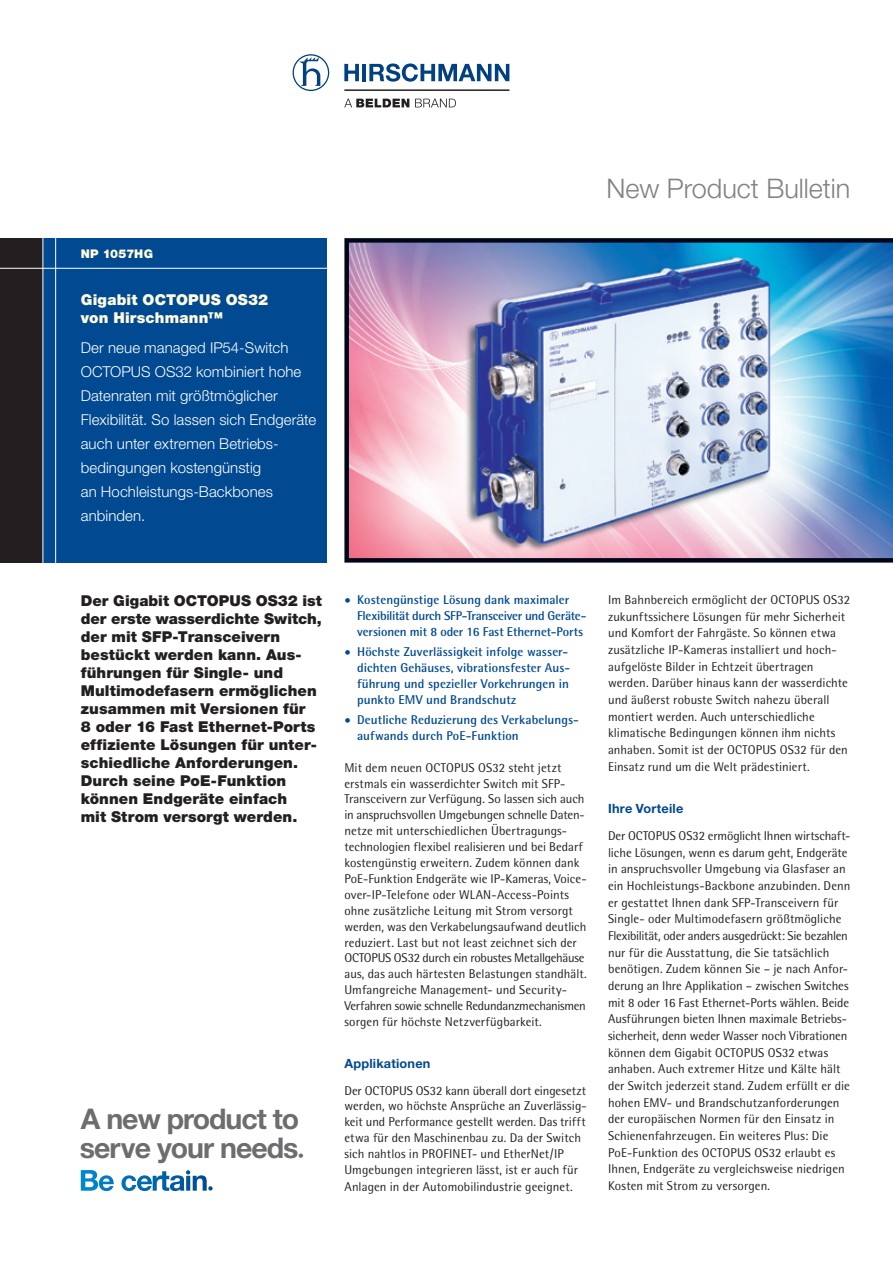
<style>
.page{position:relative;width:893px;height:1263px;background:#fff}
.page>*{position:absolute;margin:0;border:0;box-sizing:border-box;transform-origin:0 0}
.t1{font:700 28.5px/29.2px "Helvetica Neue LT";letter-spacing:-.035em;color:#6c6d70}
.t2{font:300 27px "Helvetica Neue";color:#808285}
.t3{font:900 15px/18px "Helvetica Neue";letter-spacing:.005em;color:#231f20}
.t4{font:300 15px/24px "Helvetica Neue";letter-spacing:.005em;color:#fff}
.t5{font:900 15px/18px "Helvetica Neue";letter-spacing:.01em;color:#fffce0}
.t6{font:12.75px/16.6px "Rotis Semi Sans";letter-spacing:.005em;color:#231f20}
.t7{font:700 12.75px/15.9px "Rotis Semi Sans";color:#014990}
.t8{font:700 12.75px "Helvetica Neue";letter-spacing:.015em;color:#014990}
.t9{font:900 12px "Helvetica Neue";letter-spacing:.005em;color:#fffce0}
.s1{font-weight:400}
</style>
<div class="page">
<div style="left:43px;top:238px;width:284px;height:325px;background:#014990"></div>
<div style="left:0;top:238px;width:43px;height:325px;background:#231f20"></div>
<hr style="left:43px;top:234px;width:1px;height:340px;background:#fff">
<hr style="left:55px;top:234px;width:1px;height:340px;background:#fff">
<hr style="left:0;top:268px;width:327px;height:1px;background:#fff">
<svg style="left:344px;top:99px;width:65px;height:8px"></svg>
<svg style="left:415px;top:99px;width:41px;height:8px"></svg>
<svg style="left:344px;top:64px;width:15px;height:17px"></svg>
<hr style="left:362px;top:64px;width:4px;height:17px;background:#014081">
<svg style="left:293px;top:54px;width:36px;height:37px"></svg>
<svg style="left:369px;top:63px;width:140px;height:19px"></svg>
<hr style="left:344px;top:89px;width:165px;height:2px;background:#231f20">
<svg style="left:81px;top:1170px;width:132px;height:21px"></svg>
<img style="left:344px;top:238px;width:549px;height:325px">
<p class="t9" style="left:81px;top:246px;width:74px">NP 1057HG</p>
<p class="t5" style="left:81px;top:290px;width:189px">Gigabit OCTOPUS OS32 von Hirschmann™</p>
<p class="t4" style="left:81px;top:336px;width:237px">Der neue managed IP54-Switch<br>OCTOPUS OS32 kombiniert hohe<br>Datenraten mit größtmöglicher<br>Flexibilität. So lassen sich Endgeräte auch unter extremen Betriebs&shy;bedingungen kostengünstig<br>an Hochleistungs-Backbones anbinden.</p>
<h2 class="t2" style="left:606px;top:172px;width:246px">New Product Bulletin</h2>
<p class="t3" style="left:81px;top:592px;width:243px">Der Gigabit OCTOPUS OS32 ist der erste wasserdichte Switch, der mit SFP-Transceivern bestückt werden kann. Aus&shy;führungen für Single- und<br>Multimodefasern ermöglichen zusammen mit Versionen für<br>8 oder 16 Fast Ethernet-Ports effiziente Lösungen für unter&shy;schiedliche Anforderungen.<br>Durch seine PoE-Funktion können Endgeräte einfach<br>mit Strom versorgt werden.</p>
<p class="t7" style="left:357px;top:592px;width:231px;text-indent:-13px"><span class="s1">•</span> Kostengünstige Lösung dank maximaler<br>Flexibilität durch SFP-Transceiver und Geräte&shy;versionen mit 8 oder 16 Fast Ethernet-Ports</p>
<p class="t7" style="left:357px;top:644px;width:215px;text-indent:-13px"><span class="s1">•</span> Höchste Zuverlässigkeit infolge wasser&shy;dichten Gehäuses, vibrationsfester Aus&shy;führung und spezieller Vorkehrungen in punkto EMV und Brandschutz</p>
<p class="t7" style="left:357px;top:711px;width:223px;text-indent:-13px"><span class="s1">•</span> Deutliche Reduzierung des Verkabelungs&shy;aufwands durch PoE-Funktion</p>
<p class="t6" style="left:344px;top:759px;width:244px;line-height:15.9px">Mit dem neuen OCTOPUS OS32 steht jetzt erstmals ein wasserdichter Switch mit SFP-Transceivern zur Verfügung. So lassen sich auch in anspruchsvollen Umgebungen schnelle Daten&shy;netze mit unterschiedlichen Übertragungs&shy;technologien flexibel realisieren und bei Bedarf kostengünstig erweitern. Zudem können dank PoE-Funktion Endgeräte wie IP-Kameras, Voice&shy;over-IP-Telefone oder WLAN-Access-Points ohne zusätzliche Leitung mit Strom versorgt werden, was den Verkabelungsaufwand deutlich reduziert. Last but not least zeichnet sich der OCTOPUS OS32 durch ein robustes Metallgehäuse aus, das auch härtesten Belastungen standhält.<br>Umfangreiche Management- und Security-Verfahren sowie schnelle Redundanzmechanismen sorgen für höchste Netzverfügbarkeit.</p>
<p class="t8" style="left:344px;top:1055px;width:88px">Applikationen</p>
<p class="t6" style="left:344px;top:1082px;width:244px;line-height:16px">Der OCTOPUS OS32 kann überall dort eingesetzt werden, wo höchste Ansprüche an Zuverlässig&shy;keit und Performance gestellt werden. Das trifft etwa für den Maschinenbau zu. Da der Switch sich nahtlos in PROFINET- und EtherNet/IP Umgebungen integrieren lässt, ist er auch für Anlagen in der Automobilindustrie geeignet.</p>
<h1 class="t1" style="left:80px;top:1103px;width:226px">A new product to serve your needs<sub>·</sub></h1>
<p class="t6" style="left:608px;top:591px;width:244px">Im Bahnbereich ermöglicht der OCTOPUS OS32 zukunftssichere Lösungen für mehr Sicherheit und Komfort der Fahrgäste. So können etwa zusätzliche IP-Kameras installiert und hoch&shy;aufgelöste Bilder in Echtzeit übertragen werden. Darüber hinaus kann der wasserdichte und äußerst robuste Switch nahezu überall montiert werden. Auch unterschiedliche klimatische Bedingungen können ihm nichts anhaben. Somit ist der OCTOPUS OS32 für den Einsatz rund um die Welt prädestiniert.</p>
<p class="t8" style="left:608px;top:800px;width:77px">Ihre Vorteile</p>
<p class="t6" style="left:608px;top:827px;width:244px">Der OCTOPUS OS32 ermöglicht Ihnen wirtschaft&shy;liche Lösungen, wenn es darum geht, Endgeräte in anspruchsvoller Umgebung via Glasfaser an ein Hochleistungs-Backbone anzubinden. Denn er gestattet Ihnen dank SFP-Transceivern für Single- oder Multimodefasern größtmögliche Flexibilität, oder anders ausgedrückt: Sie bezahlen nur für die Ausstattung, die Sie tatsächlich benötigen. Zudem können Sie – je nach Anfor&shy;derung an Ihre Applikation – zwischen Switches mit 8 oder 16 Fast Ethernet-Ports wählen. Beide Ausführungen bieten Ihnen maximale Betriebs&shy;sicherheit, denn weder Wasser noch Vibrationen können dem Gigabit OCTOPUS OS32 etwas anhaben. Auch extremer Hitze und Kälte hält der Switch jederzeit stand. Zudem erfüllt er die hohen EMV- und Brandschutzanforderungen der europäischen Normen für den Einsatz in Schienenfahrzeugen. Ein weiteres Plus: Die PoE-Funktion des OCTOPUS OS32 erlaubt es Ihnen, Endgeräte zu vergleichsweise niedrigen Kosten mit Strom zu versorgen.</p>
</div>
